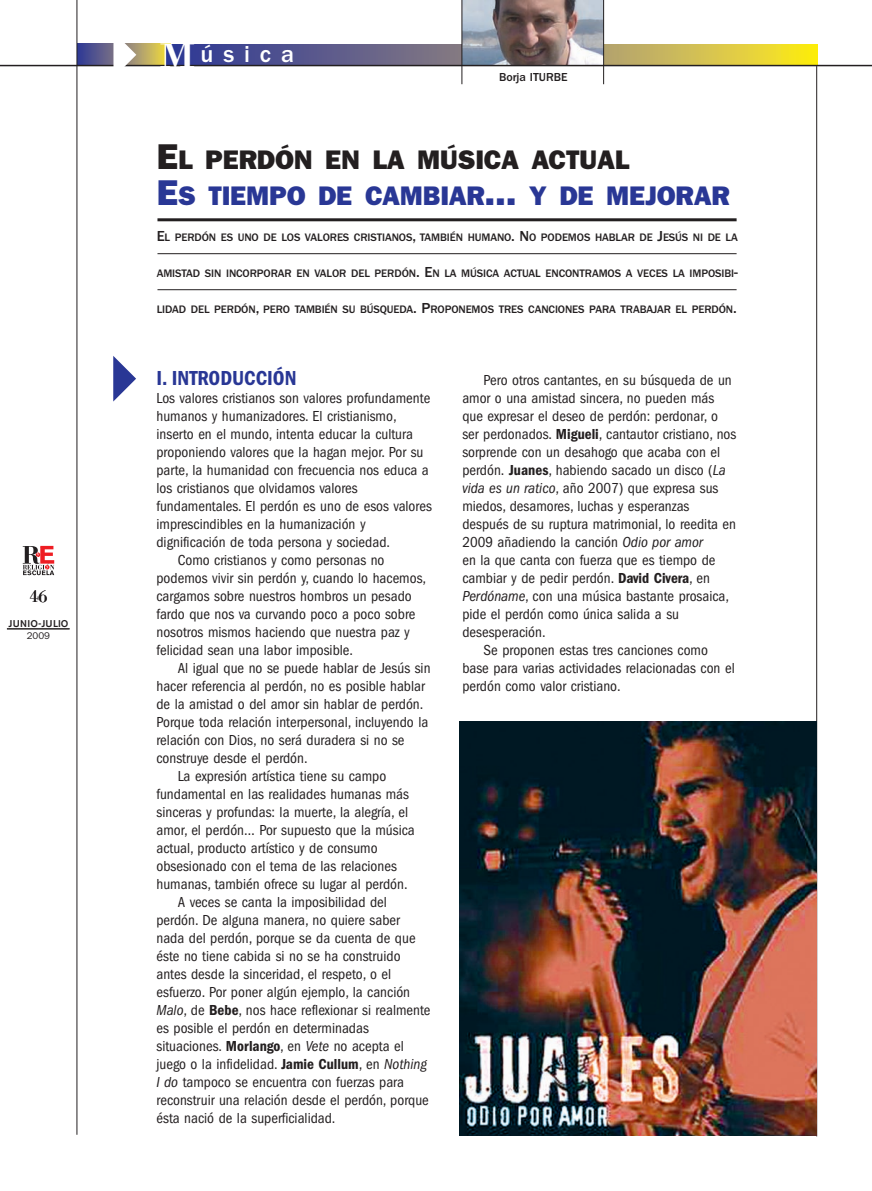
<style>
.page{position:relative;width:872px;height:1191px;background:#fff}
.page>*{position:absolute;margin:0;border:0;box-sizing:border-box;transform-origin:0 0}
.t1{font:35.1px "Bodoni";color:#fff;scale:1.2 1}
.t2{font:800 27px/36px "Franklin Gothic";letter-spacing:-.01em;color:#293795}
.t3{font:500 24px "Franklin Gothic";letter-spacing:.41em;color:#fff}
.t4{font:600 condensed 21px "Franklin Gothic";color:#293795}
.t5{font:18px "Bodoni Laser";color:#231f20}
.t6{font:condensed 15px "Franklin Gothic";color:#231f20}
.t7{font:500 12px "Franklin Gothic";color:#231f20}
.t8{font:500 11.25px "Franklin Gothic";letter-spacing:-.01em;color:#231f20}
.t9{font:500 9.75px "Akzidenz Grotesk BE";letter-spacing:.04em;color:#231f20}
.t10{font:9.75px "Franklin Gothic";color:#231f20}
.s1{font-size:36px;color:#231f20}
.s2{color:#231f20}
.s3{font-size:36px}
.s4{font-size:15px}
.s5{font-style:italic}
.s6{font-weight:600}
</style>
<div class="page">
<hr style="left:157px;top:253px;width:579px;height:1px;background:#231f20">
<hr style="left:157px;top:218px;width:579px;height:3px;background:#231f20">
<hr style="left:157px;top:289px;width:579px;height:1px;background:#231f20">
<svg style="left:78px;top:44px;width:88px;height:21px"></svg>
<svg style="left:166px;top:44px;width:651px;height:21px;background:#8c846f"></svg>
<hr style="left:77px;top:0;width:1px;height:1134px;background:#231f20">
<svg style="left:23px;top:546px;width:31px;height:29px"></svg>
<hr style="left:7px;top:628px;width:63px;height:1px;background:#231f20">
<hr style="left:816px;top:66px;width:1px;height:1070px;background:#231f20">
<img style="left:462px;top:0;width:141px;height:65px">
<hr style="left:461px;top:0;width:1px;height:84px;background:#231f20">
<hr style="left:603px;top:0;width:1px;height:84px;background:#231f20">
<hr style="left:0;top:65px;width:872px;height:1px;background:#231f20">
<svg style="left:113px;top:43px;width:23px;height:24px"></svg>
<svg style="left:113px;top:356px;width:23px;height:45px"></svg>
<img style="left:459px;top:721px;width:357px;height:414px">
<p class="t5" style="left:30px;top:585px;width:19px">46</p>
<p class="t9" style="left:8px;top:620px;width:61px">JUNIO-JULIO</p>
<p class="t10" style="left:27px;top:632px;width:25px">2009</p>
<h1 class="t1" style="left:160px;top:34px;width:31px">M</h1>
<h3 class="t3" style="left:201px;top:46px;width:95px">úsica</h3>
<p class="t7" style="left:499px;top:73px;width:70px">Borja ITURBE</p>
<h2 class="t2" style="left:157px;top:143px;width:574px"><span class="s1">E</span><span class="s2">L PERDÓN EN LA MÚSICA ACTUAL<br></span><span class="s3">E</span>S TIEMPO DE CAMBIAR<span class="s3">...</span> Y DE MEJORAR</h2>
<p class="t8" style="left:157px;top:233px;width:582px"><span class="s4">E</span>L PERDÓN ES UNO DE LOS VALORES CRISTIANOS<span class="s4">,</span> TAMBIÉN HUMANO<span class="s4">. N</span>O PODEMOS HABLAR DE <span class="s4">J</span>ESÚS NI DE LA</p>
<p class="t8" style="left:157px;top:269px;width:582px">AMISTAD SIN INCORPORAR EN VALOR DEL PERDÓN<span class="s4">. E</span>N LA MÚSICA ACTUAL ENCONTRAMOS A VECES LA IMPOSIBI<span class="s4">-</span></p>
<p class="t8" style="left:157px;top:305px;width:582px">LIDAD DEL PERDÓN<span class="s4">,</span> PERO TAMBIÉN SU BÚSQUEDA<span class="s4">. P</span>ROPONEMOS TRES CANCIONES PARA TRABAJAR EL PERDÓN<span class="s4">.</span></p>
<h3 class="t4" style="left:156px;top:371px;width:141px">I. INTRODUCCIÓN</h3>
<p class="t6" style="left:156px;top:393px;width:275px">Los valores cristianos son valores profundamente</p>
<p class="t6" style="left:156px;top:411px;width:242px">humanos y humanizadores. El cristianismo,</p>
<p class="t6" style="left:156px;top:429px;width:258px">inserto en el mundo, intenta educar la cultura</p>
<p class="t6" style="left:156px;top:447px;width:268px">proponiendo valores que la hagan mejor. Por su</p>
<p class="t6" style="left:156px;top:465px;width:274px">parte, la humanidad con frecuencia nos educa a</p>
<p class="t6" style="left:156px;top:483px;width:203px">los cristianos que olvidamos valores</p>
<p class="t6" style="left:156px;top:501px;width:277px">fundamentales. El perdón es uno de esos valores</p>
<p class="t6" style="left:156px;top:519px;width:211px">imprescindibles en la humanización y</p>
<p class="t6" style="left:156px;top:537px;width:235px">dignificación de toda persona y sociedad.</p>
<p class="t6" style="left:178px;top:555px;width:208px">Como cristianos y como personas no</p>
<p class="t6" style="left:156px;top:573px;width:271px">podemos vivir sin perdón y, cuando lo hacemos,</p>
<p class="t6" style="left:156px;top:591px;width:257px">cargamos sobre nuestros hombros un pesado</p>
<p class="t6" style="left:156px;top:609px;width:260px">fardo que nos va curvando poco a poco sobre</p>
<p class="t6" style="left:156px;top:627px;width:255px">nosotros mismos haciendo que nuestra paz y</p>
<p class="t6" style="left:156px;top:645px;width:198px">felicidad sean una labor imposible.</p>
<p class="t6" style="left:178px;top:663px;width:254px">Al igual que no se puede hablar de Jesús sin</p>
<p class="t6" style="left:156px;top:681px;width:270px">hacer referencia al perdón, no es posible hablar</p>
<p class="t6" style="left:156px;top:699px;width:268px">de la amistad o del amor sin hablar de perdón.</p>
<p class="t6" style="left:156px;top:717px;width:273px">Porque toda relación interpersonal, incluyendo la</p>
<p class="t6" style="left:156px;top:735px;width:250px">relación con Dios, no será duradera si no se</p>
<p class="t6" style="left:156px;top:753px;width:153px">construye desde el perdón.</p>
<p class="t6" style="left:178px;top:771px;width:210px">La expresión artística tiene su campo</p>
<p class="t6" style="left:156px;top:789px;width:254px">fundamental en las realidades humanas más</p>
<p class="t6" style="left:156px;top:807px;width:253px">sinceras y profundas: la muerte, la alegría, el</p>
<p class="t6" style="left:156px;top:825px;width:260px">amor, el perdón… Por supuesto que la música</p>
<p class="t6" style="left:156px;top:843px;width:223px">actual, producto artístico y de consumo</p>
<p class="t6" style="left:156px;top:861px;width:242px">obsesionado con el tema de las relaciones</p>
<p class="t6" style="left:156px;top:879px;width:253px">humanas, también ofrece su lugar al perdón.</p>
<p class="t6" style="left:178px;top:897px;width:211px">A veces se canta la imposibilidad del</p>
<p class="t6" style="left:156px;top:915px;width:245px">perdón. De alguna manera, no quiere saber</p>
<p class="t6" style="left:156px;top:933px;width:261px">nada del perdón, porque se da cuenta de que</p>
<p class="t6" style="left:156px;top:951px;width:245px">éste no tiene cabida si no se ha construido</p>
<p class="t6" style="left:156px;top:969px;width:236px">antes desde la sinceridad, el respeto, o el</p>
<p class="t6" style="left:156px;top:987px;width:255px">esfuerzo. Por poner algún ejemplo, la canción</p>
<p class="t6" style="left:156px;top:1005px;width:275px"><span class="s5">Malo</span>, de <span class="s6">Bebe</span>, nos hace reflexionar si realmente</p>
<p class="t6" style="left:156px;top:1023px;width:214px">es posible el perdón en determinadas</p>
<p class="t6" style="left:156px;top:1041px;width:249px">situaciones. <span class="s6">Morlango</span>, en <span class="s5">Vete</span> no acepta el</p>
<p class="t6" style="left:156px;top:1059px;width:272px">juego o la infidelidad. <span class="s6">Jamie Cullum</span>, en <span class="s5">Nothing</span></p>
<p class="t6" style="left:156px;top:1077px;width:249px"><span class="s5">I do</span> tampoco se encuentra con fuerzas para</p>
<p class="t6" style="left:156px;top:1095px;width:274px">reconstruir una relación desde el perdón, porque</p>
<p class="t6" style="left:156px;top:1113px;width:180px">ésta nació de la superficialidad.</p>
<p class="t6" style="left:483px;top:375px;width:250px">Pero otros cantantes, en su búsqueda de un</p>
<p class="t6" style="left:462px;top:393px;width:253px">amor o una amistad sincera, no pueden más</p>
<p class="t6" style="left:462px;top:411px;width:257px">que expresar el deseo de perdón: perdonar, o</p>
<p class="t6" style="left:462px;top:429px;width:275px">ser perdonados. <span class="s6">Migueli</span>, cantautor cristiano, nos</p>
<p class="t6" style="left:462px;top:447px;width:259px">sorprende con un desahogo que acaba con el</p>
<p class="t6" style="left:462px;top:465px;width:265px">perdón. <span class="s6">Juanes</span>, habiendo sacado un disco (<span class="s5">La</span></p>
<p class="t6" style="left:462px;top:483px;width:258px"><span class="s5">vida es un ratico</span>, año 2007) que expresa sus</p>
<p class="t6" style="left:462px;top:501px;width:229px">miedos, desamores, luchas y esperanzas</p>
<p class="t6" style="left:462px;top:519px;width:275px">después de su ruptura matrimonial, lo reedita en</p>
<p class="t6" style="left:462px;top:537px;width:242px">2009 añadiendo la canción <span class="s5">Odio por amor</span></p>
<p class="t6" style="left:462px;top:555px;width:255px">en la que canta con fuerza que es tiempo de</p>
<p class="t6" style="left:462px;top:573px;width:249px">cambiar y de pedir perdón. <span class="s6">David Civera</span>, en</p>
<p class="t6" style="left:462px;top:591px;width:268px"><span class="s5">Perdóname</span>, con una música bastante prosaica,</p>
<p class="t6" style="left:462px;top:609px;width:218px">pide el perdón como única salida a su</p>
<p class="t6" style="left:462px;top:627px;width:85px">desesperación.</p>
<p class="t6" style="left:483px;top:645px;width:226px">Se proponen estas tres canciones como</p>
<p class="t6" style="left:462px;top:663px;width:274px">base para varias actividades relacionadas con el</p>
<p class="t6" style="left:462px;top:681px;width:160px">perdón como valor cristiano.</p>
</div>
